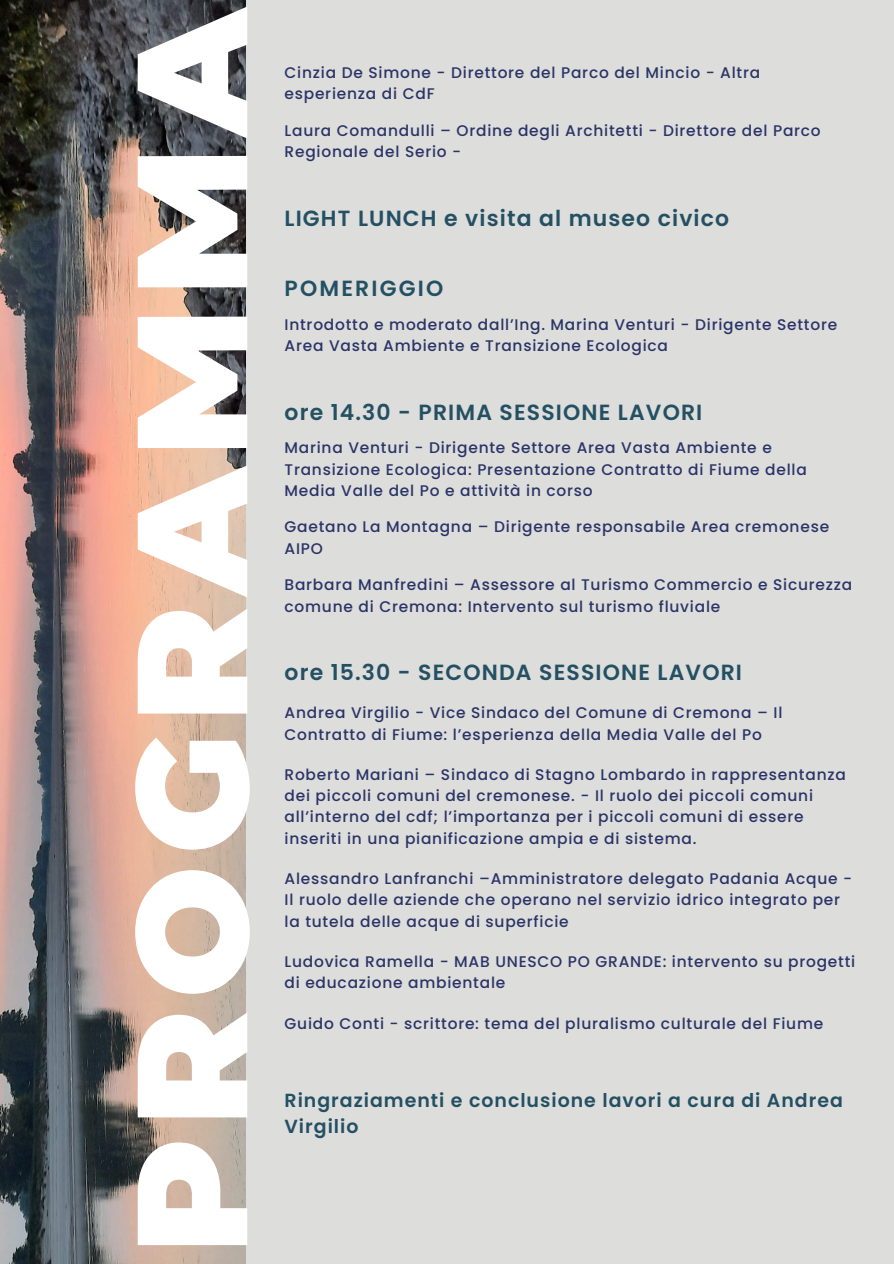
<style>
.page{position:relative;width:894px;height:1264px;background:#fff}
.page>*{position:absolute;margin:0;border:0;box-sizing:border-box;transform-origin:0 0}
.t1{font:900 156.45px "Montserrat";letter-spacing:.075em;color:#fff}
.t2{font:600 21.9px "Poppins";letter-spacing:.05em;color:#245063}
.t3{font:600 21.9px "Poppins";letter-spacing:.1em;color:#245063}
.t4{font:600 18.9px/25.8px "Poppins";letter-spacing:.05em;color:#245063}
.t5{font:500 15.45px/21.3px "Poppins";letter-spacing:.05em;color:#2b3467}
</style>
<div class="page">
<div style="left:106px;top:0;width:787px;height:1263px;background:#dddddb"></div>
<img style="left:0;top:0;width:245px;height:1263px">
<p class="t1" style="left:96px;top:1253px;width:1251px;rotate:-90deg">PROGRAMMA</p>
<p class="t5" style="left:284px;top:62px;width:477px">Cinzia De Simone - Direttore del Parco del Mincio - Altra esperienza di CdF</p>
<p class="t5" style="left:284px;top:120px;width:537px">Laura Comandulli – Ordine degli Architetti - Direttore del Parco<br>Regionale del Serio -</p>
<p class="t2" style="left:284px;top:203px;width:446px">LIGHT LUNCH e visita al museo civico</p>
<p class="t3" style="left:284px;top:273px;width:160px">POMERIGGIO</p>
<p class="t5" style="left:284px;top:313px;width:554px">Introdotto e moderato dall’Ing. Marina Venturi - Dirigente Settore<br>Area Vasta Ambiente e Transizione Ecologica</p>
<h1 class="t2" style="left:284px;top:397px;width:419px">ore 14.30 - PRIMA SESSIONE LAVORI</h1>
<p class="t5" style="left:284px;top:437px;width:523px">Marina Venturi - Dirigente Settore Area Vasta Ambiente e<br>Transizione Ecologica: Presentazione Contratto di Fiume della<br>Media Valle del Po e attività in corso</p>
<p class="t5" style="left:284px;top:516px;width:546px">Gaetano La Montagna – Dirigente responsabile Area cremonese<br>AIPO</p>
<p class="t5" style="left:284px;top:574px;width:569px">Barbara Manfredini – Assessore al Turismo Commercio e Sicurezza comune di Cremona: Intervento sul turismo fluviale</p>
<p class="t2" style="left:284px;top:657px;width:459px">ore 15.30 - SECONDA SESSIONE LAVORI</p>
<p class="t5" style="left:284px;top:702px;width:499px">Andrea Virgilio - Vice Sindaco del Comune di Cremona – Il<br>Contratto di Fiume: l’esperienza della Media Valle del Po</p>
<p class="t5" style="left:284px;top:763px;width:562px">Roberto Mariani – Sindaco di Stagno Lombardo in rappresentanza dei piccoli comuni del cremonese. - Il ruolo dei piccoli comuni all’interno del cdf; l’importanza per i piccoli comuni di essere inseriti in una pianificazione ampia e di sistema.</p>
<p class="t5" style="left:284px;top:868px;width:569px">Alessandro Lanfranchi –Amministratore delegato Padania Acque -<br>Il ruolo delle aziende che operano nel servizio idrico integrato per la tutela delle acque di superficie</p>
<p class="t5" style="left:284px;top:951px;width:572px">Ludovica Ramella - MAB UNESCO PO GRANDE: intervento su progetti di educazione ambientale</p>
<p class="t5" style="left:284px;top:1012px;width:540px">Guido Conti - scrittore: tema del pluralismo culturale del Fiume</p>
<p class="t4" style="left:284px;top:1087px;width:559px">Ringraziamenti e conclusione lavori a cura di Andrea<br>Virgilio</p>
</div>
